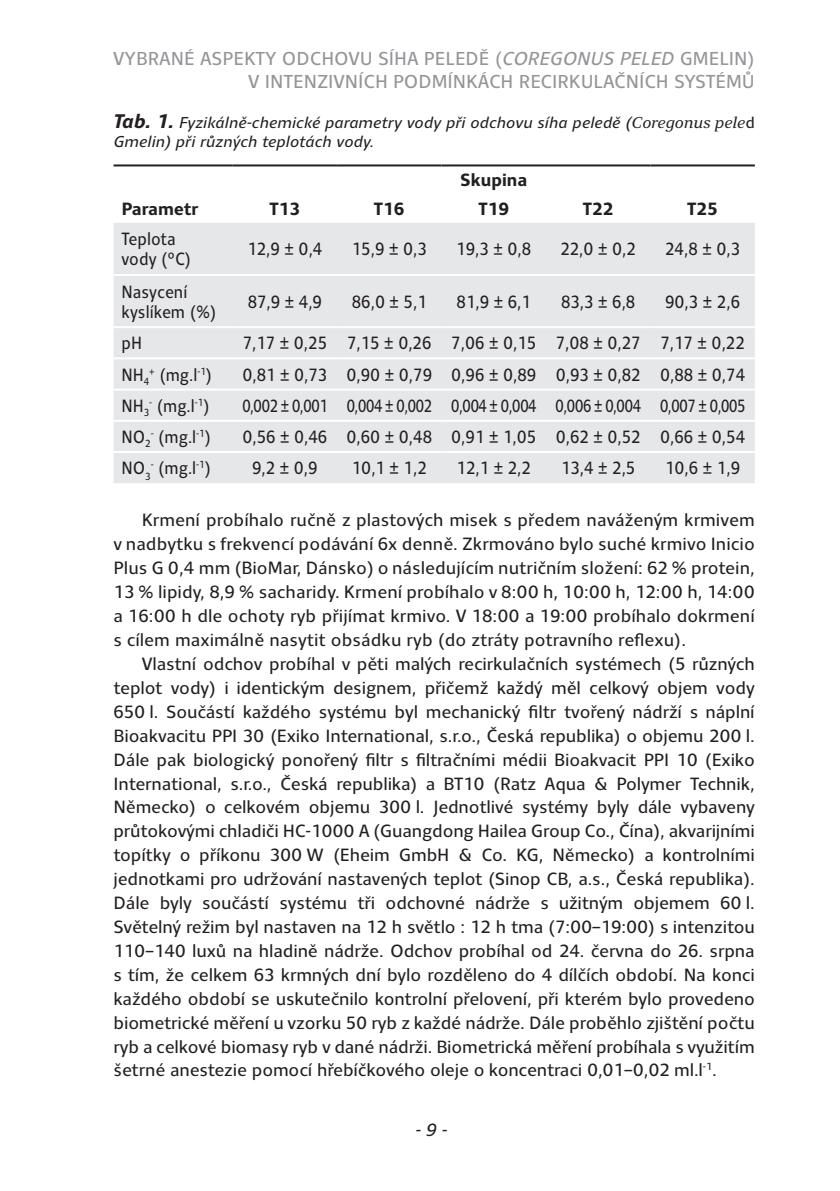
<style>
.page{position:relative;width:840px;height:1191px;background:#fff}
.page>*{position:absolute;margin:0;border:0;box-sizing:border-box;transform-origin:0 0}
.t1{font:19px/22.8px "Clara Sans";color:#939598;text-align:right}
.zakladni_styl{font:18px/24px "Clara Sans";color:#231f20;text-align:justify}
.zakladni_styl-2{font:18px/20px "Clara Sans";color:#231f20;scale:.9 1}
.zakladni_styl-3{font:18px "Clara Sans";color:#231f20;scale:.8 1}
.t2{font:700 18px "Clara Sans";color:#231f20}
.t3{font:italic 18px "Clara Sans";color:#231f20}
.Označeni_obrazku_a_t{font:italic 16px/19.2px "Clara Sans";color:#231f20}
.s1{font-style:italic}
.s2{font-weight:700;font-size:20px}
.s3{font-family:"Clara Serif"}
.s4{font-style:normal}
</style>
<div class="page">
<div style="left:113px;top:223px;width:641px;height:260px;background:#e6e7e9"></div>
<hr style="left:113px;top:274px;width:119px;height:2px;background:#fff">
<hr style="left:232px;top:274px;width:105px;height:2px;background:#fff">
<hr style="left:337px;top:274px;width:104px;height:2px;background:#fff">
<hr style="left:441px;top:274px;width:104px;height:2px;background:#fff">
<hr style="left:545px;top:274px;width:105px;height:2px;background:#fff">
<hr style="left:650px;top:274px;width:104px;height:2px;background:#fff">
<hr style="left:113px;top:326px;width:119px;height:2px;background:#fff">
<hr style="left:232px;top:326px;width:105px;height:2px;background:#fff">
<hr style="left:337px;top:326px;width:104px;height:2px;background:#fff">
<hr style="left:441px;top:326px;width:104px;height:2px;background:#fff">
<hr style="left:545px;top:326px;width:105px;height:2px;background:#fff">
<hr style="left:650px;top:326px;width:104px;height:2px;background:#fff">
<hr style="left:113px;top:357px;width:119px;height:2px;background:#fff">
<hr style="left:232px;top:357px;width:105px;height:2px;background:#fff">
<hr style="left:337px;top:357px;width:104px;height:2px;background:#fff">
<hr style="left:441px;top:357px;width:104px;height:2px;background:#fff">
<hr style="left:545px;top:357px;width:105px;height:2px;background:#fff">
<hr style="left:650px;top:357px;width:104px;height:2px;background:#fff">
<hr style="left:113px;top:388px;width:119px;height:2px;background:#fff">
<hr style="left:232px;top:388px;width:105px;height:2px;background:#fff">
<hr style="left:337px;top:388px;width:104px;height:2px;background:#fff">
<hr style="left:441px;top:388px;width:104px;height:2px;background:#fff">
<hr style="left:545px;top:388px;width:105px;height:2px;background:#fff">
<hr style="left:650px;top:388px;width:104px;height:2px;background:#fff">
<hr style="left:113px;top:420px;width:119px;height:2px;background:#fff">
<hr style="left:232px;top:420px;width:105px;height:2px;background:#fff">
<hr style="left:337px;top:420px;width:104px;height:2px;background:#fff">
<hr style="left:441px;top:420px;width:104px;height:2px;background:#fff">
<hr style="left:545px;top:420px;width:105px;height:2px;background:#fff">
<hr style="left:650px;top:420px;width:104px;height:2px;background:#fff">
<hr style="left:113px;top:451px;width:119px;height:2px;background:#fff">
<hr style="left:232px;top:451px;width:105px;height:2px;background:#fff">
<hr style="left:337px;top:451px;width:104px;height:2px;background:#fff">
<hr style="left:441px;top:451px;width:104px;height:2px;background:#fff">
<hr style="left:545px;top:451px;width:105px;height:2px;background:#fff">
<hr style="left:650px;top:451px;width:104px;height:2px;background:#fff">
<hr style="left:113px;top:164px;width:119px;height:2px;background:#231f20">
<hr style="left:232px;top:164px;width:105px;height:2px;background:#231f20">
<hr style="left:337px;top:164px;width:104px;height:2px;background:#231f20">
<hr style="left:441px;top:164px;width:104px;height:2px;background:#231f20">
<hr style="left:545px;top:164px;width:105px;height:2px;background:#231f20">
<hr style="left:650px;top:164px;width:104px;height:2px;background:#231f20">
<p class="t1" style="left:113px;top:48px;width:642px">VYBRANÉ ASPEKTY ODCHOVU SÍHA PELEDĚ (<span class="s1">COREGONUS PELED</span> GMELIN)<br>V INTENZIVNÍCH PODMÍNKÁCH RECIRKULAČNÍCH SYSTÉMŮ</p>
<p class="Označeni_obrazku_a_t" style="left:113px;top:113px;width:642px"><span class="s2">Tab. 1.</span> Fyzikálně-chemické parametry vody při odchovu síha peledě (<span class="s3">Coregonus pele</span><span class="s4">d<br></span>Gmelin) při různých teplotách vody.</p>
<p class="t2" style="left:460px;top:170px;width:69px">Skupina</p>
<p class="t2" style="left:121px;top:199px;width:79px">Parametr</p>
<p class="t2" style="left:269px;top:199px;width:32px">T13</p>
<p class="t2" style="left:374px;top:199px;width:32px">T16</p>
<p class="t2" style="left:478px;top:199px;width:32px">T19</p>
<p class="t2" style="left:582px;top:199px;width:32px">T22</p>
<p class="t2" style="left:686px;top:199px;width:32px">T25</p>
<p class="zakladni_styl-2" style="left:121px;top:230px;width:79px">Teplota vody (°C)</p>
<p class="zakladni_styl-2" style="left:247px;top:240px;width:85px">12,9 ± 0,4</p>
<p class="zakladni_styl-2" style="left:351px;top:240px;width:85px">15,9 ± 0,3</p>
<p class="zakladni_styl-2" style="left:456px;top:240px;width:85px">19,3 ± 0,8</p>
<p class="zakladni_styl-2" style="left:560px;top:240px;width:85px">22,0 ± 0,2</p>
<p class="zakladni_styl-2" style="left:664px;top:240px;width:85px">24,8 ± 0,3</p>
<p class="zakladni_styl-2" style="left:121px;top:282px;width:107px">Nasycení kyslíkem (%)</p>
<p class="zakladni_styl-2" style="left:247px;top:292px;width:84px">87,9 ± 4,9</p>
<p class="zakladni_styl-2" style="left:351px;top:292px;width:85px">86,0 ± 5,1</p>
<p class="zakladni_styl-2" style="left:456px;top:292px;width:84px">81,9 ± 6,1</p>
<p class="zakladni_styl-2" style="left:560px;top:292px;width:84px">83,3 ± 6,8</p>
<p class="zakladni_styl-2" style="left:664px;top:292px;width:85px">90,3 ± 2,6</p>
<p class="zakladni_styl-2" style="left:121px;top:333px;width:24px">pH</p>
<p class="zakladni_styl-2" style="left:242px;top:333px;width:95px">7,17 ± 0,25</p>
<p class="zakladni_styl-2" style="left:347px;top:333px;width:95px">7,15 ± 0,26</p>
<p class="zakladni_styl-2" style="left:451px;top:333px;width:96px">7,06 ± 0,15</p>
<p class="zakladni_styl-2" style="left:555px;top:333px;width:96px">7,08 ± 0,27</p>
<p class="zakladni_styl-2" style="left:660px;top:333px;width:95px">7,17 ± 0,22</p>
<p class="zakladni_styl-2" style="left:121px;top:365px;width:102px">NH<sub>4</sub><sup>+</sup> (mg.l<sup>-1</sup>)</p>
<p class="zakladni_styl-2" style="left:242px;top:365px;width:96px">0,81 ± 0,73</p>
<p class="zakladni_styl-2" style="left:346px;top:365px;width:96px">0,90 ± 0,79</p>
<p class="zakladni_styl-2" style="left:451px;top:365px;width:96px">0,96 ± 0,89</p>
<p class="zakladni_styl-2" style="left:555px;top:365px;width:96px">0,93 ± 0,82</p>
<p class="zakladni_styl-2" style="left:659px;top:365px;width:96px">0,88 ± 0,74</p>
<p class="zakladni_styl-2" style="left:121px;top:396px;width:99px">NH<sub>3</sub><sup>-</sup> (mg.l<sup>-1</sup>)</p>
<p class="zakladni_styl-3" style="left:242px;top:396px;width:109px">0,002 ± 0,001</p>
<p class="zakladni_styl-3" style="left:346px;top:396px;width:109px">0,004 ± 0,002</p>
<p class="zakladni_styl-3" style="left:450px;top:396px;width:109px">0,004 ± 0,004</p>
<p class="zakladni_styl-3" style="left:555px;top:396px;width:109px">0,006 ± 0,004</p>
<p class="zakladni_styl-3" style="left:659px;top:396px;width:109px">0,007 ± 0,005</p>
<p class="zakladni_styl-2" style="left:121px;top:427px;width:101px">NO<sub>2</sub><sup>-</sup> (mg.l<sup>-1</sup>)</p>
<p class="zakladni_styl-2" style="left:242px;top:427px;width:96px">0,56 ± 0,46</p>
<p class="zakladni_styl-2" style="left:346px;top:427px;width:96px">0,60 ± 0,48</p>
<p class="zakladni_styl-2" style="left:451px;top:427px;width:96px">0,91 ± 1,05</p>
<p class="zakladni_styl-2" style="left:555px;top:427px;width:96px">0,62 ± 0,52</p>
<p class="zakladni_styl-2" style="left:659px;top:427px;width:96px">0,66 ± 0,54</p>
<p class="zakladni_styl-2" style="left:121px;top:458px;width:101px">NO<sub>3</sub><sup>-</sup> (mg.l<sup>-1</sup>)</p>
<p class="zakladni_styl-2" style="left:252px;top:458px;width:74px">9,2 ± 0,9</p>
<p class="zakladni_styl-2" style="left:351px;top:458px;width:85px">10,1 ± 1,2</p>
<p class="zakladni_styl-2" style="left:456px;top:458px;width:84px">12,1 ± 2,2</p>
<p class="zakladni_styl-2" style="left:560px;top:458px;width:84px">13,4 ± 2,5</p>
<p class="zakladni_styl-2" style="left:664px;top:458px;width:85px">10,6 ± 1,9</p>
<p class="zakladni_styl" style="left:113px;top:508px;width:642px;text-indent:28px">Krmení probíhalo ručně z plastových misek s předem naváženým krmivem v nadbytku s frekvencí podávání 6x denně. Zkrmováno bylo suché krmivo Inicio Plus G 0,4 mm (BioMar, Dánsko) o následujícím nutričním složení: 62 % protein, 13 % lipidy, 8,9 % sacharidy. Krmení probíhalo v 8:00 h, 10:00 h, 12:00 h, 14:00 a 16:00 h dle ochoty ryb přijímat krmivo. V 18:00 a 19:00 probíhalo dokrmení s cílem maximálně nasytit obsádku ryb (do ztráty potravního reflexu).</p>
<p class="zakladni_styl" style="left:113px;top:652px;width:642px;text-indent:28px">Vlastní odchov probíhal v pěti malých recirkulačních systémech (5 různých teplot vody) i identickým designem, přičemž každý měl celkový objem vody 650 l. Součástí každého systému byl mechanický filtr tvořený nádrží s náplní Bioakvacitu PPI 30 (Exiko International, s.r.o., Česká republika) o objemu 200 l.<br>Dále pak biologický ponořený filtr s filtračními médii Bioakvacit PPI 10 (Exiko International, s.r.o., Česká republika) a BT10 (Ratz Aqua &amp; Polymer Technik, Německo) o celkovém objemu 300 l. Jednotlivé systémy byly dále vybaveny průtokovými chladiči HC-1000 A (Guangdong Hailea Group Co., Čína), akvarijními topítky o příkonu 300 W (Eheim GmbH &amp; Co. KG, Německo) a kontrolními jednotkami pro udržování nastavených teplot (Sinop CB, a.s., Česká republika).<br>Dále byly součástí systému tři odchovné nádrže s užitným objemem 60 l.<br>Světelný režim byl nastaven na 12 h světlo : 12 h tma (7:00–19:00) s intenzitou 110–140 luxů na hladině nádrže. Odchov probíhal od 24. června do 26. srpna s tím, že celkem 63 krmných dní bylo rozděleno do 4 dílčích období. Na konci každého období se uskutečnilo kontrolní přelovení, při kterém bylo provedeno biometrické měření u vzorku 50 ryb z každé nádrže. Dále proběhlo zjištění počtu ryb a celkové biomasy ryb v dané nádrži. Biometrická měření probíhala s využitím šetrné anestezie pomocí hřebíčkového oleje o koncentraci 0,01–0,02 ml.l<sup>-1</sup>.</p>
<p class="t3" style="left:415px;top:1120px;width:33px">- 9 -</p>
</div>
